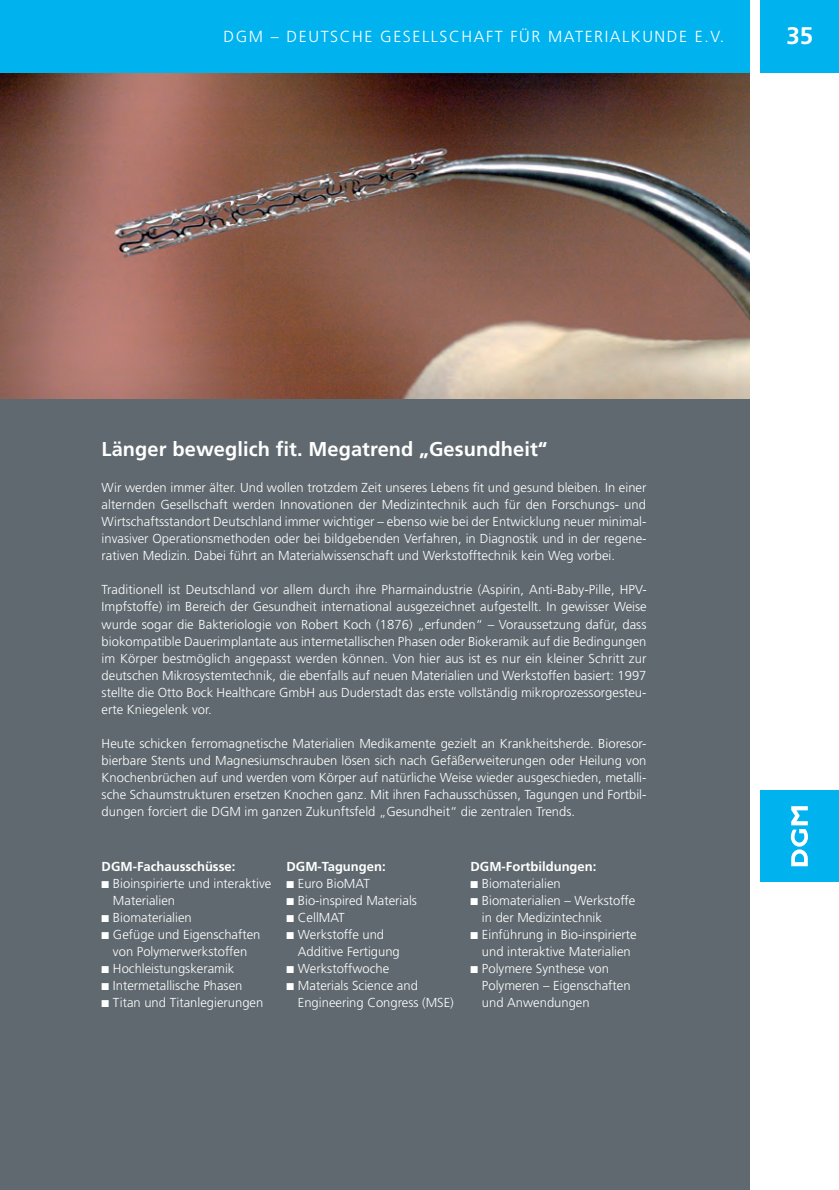
<style>
.page{position:relative;width:839px;height:1190px;background:#fff}
.page>*{position:absolute;margin:0;border:0;box-sizing:border-box;transform-origin:0 0}
.t1{font:700 24px "Frutiger LT Std";color:#fff}
.t2{font:700 20px "Frutiger LT Std";letter-spacing:.005em;color:#fff}
.t3{font:300 16px "Frutiger LT Std";letter-spacing:.1em;color:#fff}
.t4{font:300 13px/17px "Frutiger LT Std";color:#fff}
.t5{font:700 13px "Frutiger LT Std";color:#fff}
</style>
<div class="page">
<div style="left:759px;top:0;width:79px;height:73px;background:#00b3ef"></div>
<div style="left:759px;top:790px;width:79px;height:91px;background:#00b3ef"></div>
<svg style="left:790px;top:806px;width:17px;height:60px"></svg>
<div style="left:0;top:0;width:749px;height:73px;background:#00b3ef"></div>
<div style="left:0;top:73px;width:749px;height:1117px;background:#5f696f"></div>
<img style="left:0;top:73px;width:749px;height:325px">
<p class="t3" style="left:223px;top:27px;width:502px">DGM – DEUTSCHE GESELLSCHAFT FÜR MATERIALKUNDE E.V.</p>
<h1 class="t1" style="left:786px;top:21px;width:28px">35</h1>
<p class="t3" style="left:550px;top:27px;width:176px">WEGE ZUM STUDIUM</p>
<h2 class="t2" style="left:102px;top:437px;width:447px">Länger beweglich fit. Megatrend „Gesundheit“</h2>
<p class="t4" style="left:102px;top:479px;width:546px;text-align:justify">Wir werden immer älter. Und wollen trotzdem Zeit unseres Lebens fit und gesund bleiben. In einer alternden Gesellschaft werden Innovationen der Medizintechnik auch für den Forschungs- und Wirtschaftsstandort Deutschland immer wichtiger – ebenso wie bei der Entwicklung neuer minimal&shy;invasiver Operationsmethoden oder bei bildgebenden Verfahren, in Diagnostik und in der regene&shy;rativen Medizin. Dabei führt an Materialwissenschaft und Werkstofftechnik kein Weg vorbei.</p>
<p class="t4" style="left:102px;top:581px;width:546px;text-align:justify">Traditionell ist Deutschland vor allem durch ihre Pharmaindustrie (Aspirin, Anti-Baby-Pille, HPV-Impfstoffe) im Bereich der Gesundheit international ausgezeichnet aufgestellt. In gewisser Weise wurde sogar die Bakteriologie von Robert Koch (1876) „erfunden“ – Voraussetzung dafür, dass biokompatible Dauerimplantate aus intermetallischen Phasen oder Biokeramik auf die Bedingungen im Körper bestmöglich angepasst werden können. Von hier aus ist es nur ein kleiner Schritt zur deutschen Mikrosystemtechnik, die ebenfalls auf neuen Materialien und Werkstoffen basiert: 1997 stellte die Otto Bock Healthcare GmbH aus Duderstadt das erste vollständig mikroprozessorgesteu&shy;erte Kniegelenk vor.</p>
<p class="t4" style="left:102px;top:734px;width:546px;text-align:justify">Heute schicken ferromagnetische Materialien Medikamente gezielt an Krankheitsherde. Bioresor&shy;bierbare Stents und Magnesiumschrauben lösen sich nach Gefäßerweiterungen oder Heilung von Knochenbrüchen auf und werden vom Körper auf natürliche Weise wieder ausgeschieden, metalli&shy;sche Schaumstrukturen ersetzen Knochen ganz. Mit ihren Fachausschüssen, Tagungen und Fortbil&shy;dungen forciert die DGM im ganzen Zukunftsfeld „Gesundheit“ die zentralen Trends.</p>
<p class="t5" style="left:102px;top:858px;width:135px">DGM-Fachausschüsse:</p>
<p class="t4" style="left:113px;top:874px;width:160px;text-indent:-11px">■ Bioinspirierte und interaktive<br>Materialien</p>
<p class="t4" style="left:102px;top:908px;width:92px">■ Biomaterialien</p>
<p class="t4" style="left:102px;top:925px;width:160px;text-align:center">■ Gefüge und Eigenschaften von Polymerwerkstoffen</p>
<p class="t4" style="left:102px;top:959px;width:134px">■ Hochleistungskeramik</p>
<p class="t4" style="left:102px;top:976px;width:142px">■ Intermetallische Phasen</p>
<p class="t4" style="left:102px;top:993px;width:163px">■ Titan und Titanlegierungen</p>
<p class="t5" style="left:286px;top:858px;width:100px">DGM-Tagungen:</p>
<p class="t4" style="left:286px;top:874px;width:85px">■ Euro BioMAT</p>
<p class="t4" style="left:286px;top:891px;width:132px">■ Bio-inspired Materials</p>
<p class="t4" style="left:286px;top:908px;width:60px">■ CellMAT</p>
<p class="t4" style="left:298px;top:925px;width:103px;text-indent:-11px">■ Werkstoffe und<br>Additive Fertigung</p>
<p class="t4" style="left:286px;top:959px;width:104px">■ Werkstoffwoche</p>
<p class="t4" style="left:298px;top:976px;width:157px;text-indent:-11px">■ Materials Science and<br>Engineering Congress (MSE)</p>
<p class="t5" style="left:470px;top:858px;width:127px">DGM-Fortbildungen:</p>
<p class="t4" style="left:470px;top:874px;width:92px">■ Biomaterialien</p>
<p class="t4" style="left:481px;top:891px;width:155px;text-indent:-11px">■ Biomaterialien – Werkstoffe in der Medizintechnik</p>
<p class="t4" style="left:470px;top:925px;width:167px;text-align:center">■ Einführung in Bio-inspirierte und interaktive Materialien</p>
<p class="t4" style="left:481px;top:959px;width:150px;text-indent:-11px">■ Polymere Synthese von<br>Polymeren – Eigenschaften und Anwendungen</p>
</div>
